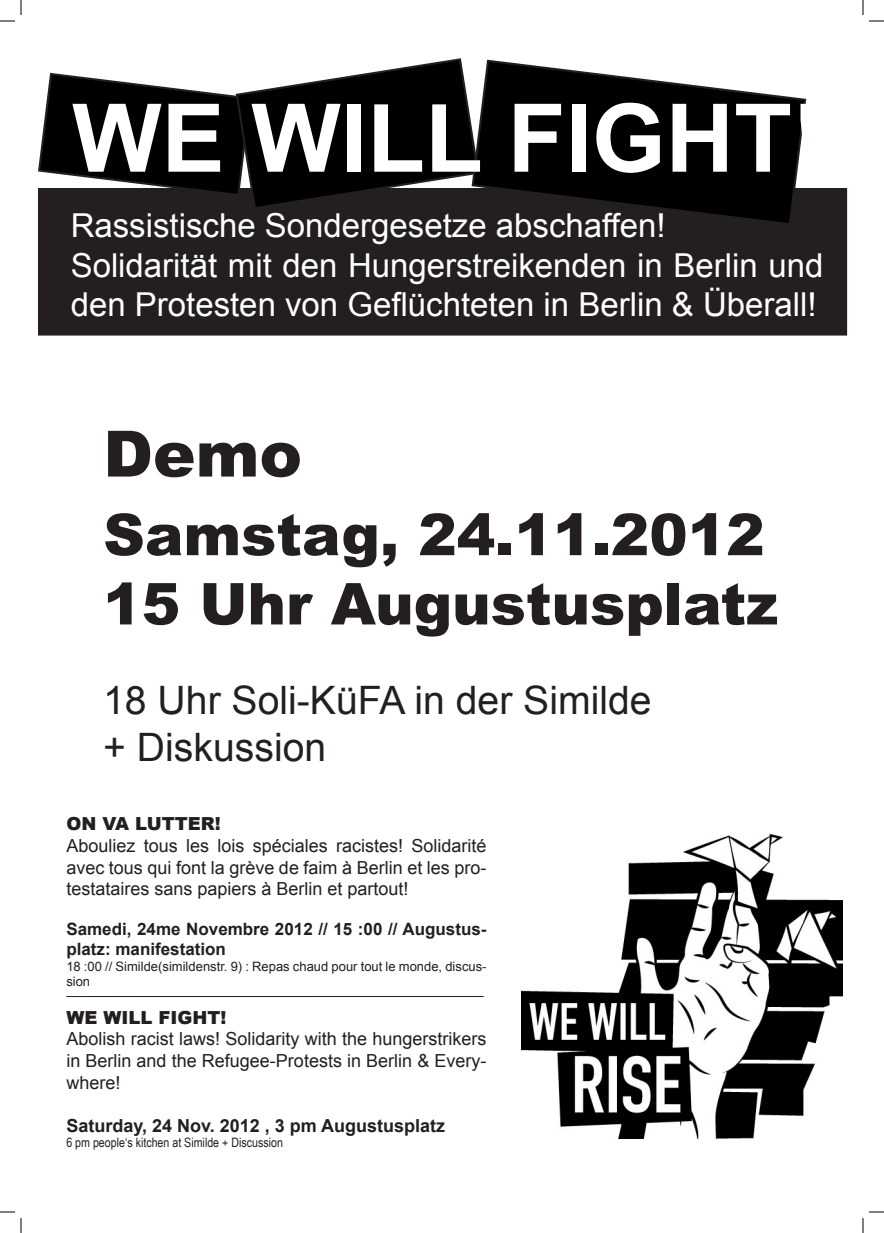
<style>
.page{position:relative;width:884px;height:1233px;background:#fff}
.page>*{position:absolute;margin:0;border:0;box-sizing:border-box;transform-origin:0 0}
.t1{font:700 94.8px "Arial";color:#fff}
.t2{font:900 63.9px "Arial";color:#231f20}
.t3{font:900 57.7px "Arial";color:#231f20}
.t4{font:39.2px "Arial";color:#231f20}
.t5{font:33px/39.6px "Arial";color:#fff}
.t6{font:18px/21.6px "Arial";color:#231f20;text-align:justify}
.t7{font:700 18px "Arial";color:#231f20}
.t8{font:900 18px "Arial";color:#231f20}
.t9{font:700 17px/20.4px "Arial";color:#231f20}
.t10{font:13px/15.6px "Arial";color:#231f20}
.t11{font:13px "Arial Narrow";color:#231f20}
</style>
<div class="page">
<div style="left:39px;top:189px;width:807px;height:145px;background:#231f20"></div>
<div style="left:38px;top:188px;width:809px;height:147px;border:2px solid #231f20"></div>
<svg style="left:38px;top:58px;width:432px;height:152px"></svg>
<svg style="left:470px;top:59px;width:337px;height:164px"></svg>
<img style="left:521px;top:833px;width:322px;height:305px">
<hr style="left:66px;top:996px;width:418px;height:1px;background:#231f20">
<svg style="left:0;top:1211px;width:15px;height:1px"></svg>
<svg style="left:869px;top:1211px;width:15px;height:1px"></svg>
<svg style="left:0;top:0;width:22px;height:22px"></svg>
<svg style="left:20px;top:1218px;width:2px;height:15px"></svg>
<svg style="left:862px;top:0;width:22px;height:22px"></svg>
<svg style="left:862px;top:1218px;width:2px;height:15px"></svg>
<p class="t1" style="left:72px;top:75px;width:753px">WE WILL FIGHT!</p>
<p class="t5" style="left:71px;top:206px;width:597px">Rassistische Sondergesetze abschaffen!</p>
<p class="t5" style="left:71px;top:246px;width:754px">Solidarität mit den Hungerstreikenden in Berlin und den Protesten von Geflüchteten in Berlin &amp; Überall!</p>
<p class="t2" style="left:103px;top:407px;width:200px">Demo</p>
<p class="t3" style="left:103px;top:492px;width:663px">Samstag, 24.11.2012</p>
<p class="t3" style="left:103px;top:562px;width:676px">15 Uhr Augustusplatz</p>
<p class="t4" style="left:103px;top:674px;width:550px">18 Uhr Soli-KüFA in der Similde</p>
<p class="t4" style="left:103px;top:721px;width:225px">+ Diskussion</p>
<p class="t8" style="left:66px;top:811px;width:156px">ON VA LUTTER!</p>
<p class="t6" style="left:66px;top:835px;width:422px">Abouliez tous les lois spéciales racistes! Solidarité avec tous qui font la grève de faim à Berlin et les pro&shy;testataires sans papiers à Berlin et partout!</p>
<p class="t9" style="left:66px;top:919px;width:422px">Samedi, 24me Novembre 2012 // 15 :00 // Augustus&shy;platz: manifestation</p>
<p class="t10" style="left:66px;top:958px;width:422px">18 :00 // Similde(simildenstr. 9) : Repas chaud pour tout le monde, discus&shy;sion</p>
<p class="t8" style="left:66px;top:1004px;width:161px">WE WILL FIGHT!</p>
<p class="t6" style="left:66px;top:1028px;width:422px">Abolish racist laws! Solidarity with the hungerstrikers in Berlin and the Refugee-Protests in Berlin &amp; Every&shy;where!</p>
<p class="t7" style="left:66px;top:1113px;width:380px">Saturday, 24 Nov. 2012 , 3 pm Augustusplatz</p>
<p class="t11" style="left:66px;top:1133px;width:218px">6 pm people‘s kitchen at Similde + Discussion</p>
</div>
